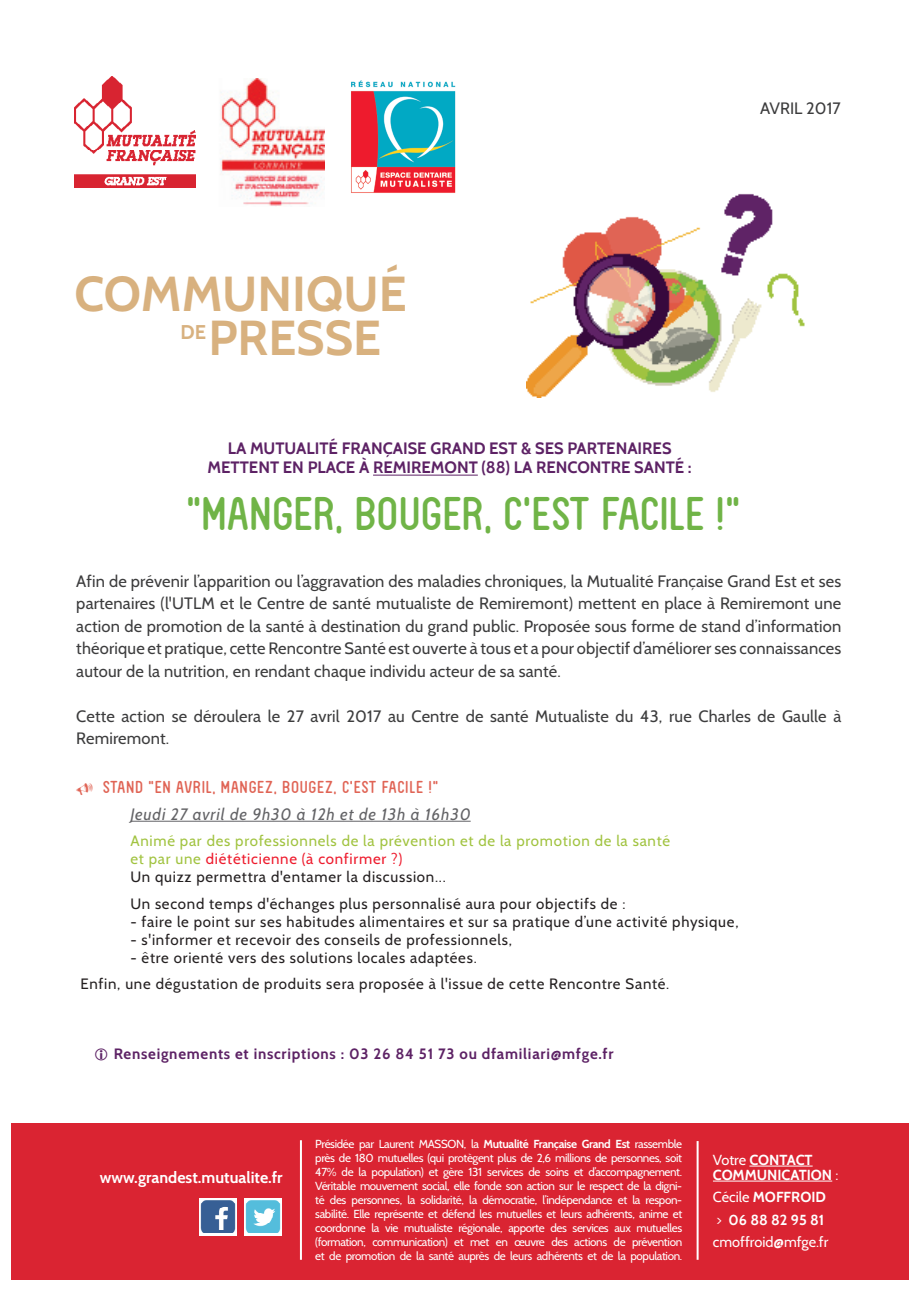
<style>
.page{position:relative;width:919px;height:1289px;background:#fff}
.page>*{position:absolute;margin:0;border:0;box-sizing:border-box;transform-origin:0 0}
.t1{font:700 49.05px/44px "Cabin";color:#d8b17f}
.t2{font:45px "FV Almelo";letter-spacing:.01em;color:#70b447}
.t3{font:700 19.8px "Cabin";color:#d8b17f}
.t4{font:16.5px/22.5px "Cabin";letter-spacing:.01em;color:#3c3c3d;text-align:justify}
.t5{font:700 16.5px/19.8px "Cabin";color:#5d2265;text-align:center}
.t6{font:16.5px "FV Almelo";letter-spacing:.05em;color:#e06455}
.t7{font:italic 16.5px "Cabin";letter-spacing:.05em;color:#636366}
.t8{font:700 16.05px "Cabin";color:#fff}
.t9{font:15px/26.5px "Cabin";letter-spacing:.05em;color:#231f20}
.t10{font:15px/18px "Cabin";letter-spacing:.05em;color:#a1c340}
.t11{font:700 15px "Cabin";letter-spacing:.05em;color:#5d2265}
.t12{font:14.55px/22.5px "Cabin";color:#fff}
.t13{font:700 14.55px/15px "Cabin";color:#fff}
.t14{font:11.7px/14px "Cabin";letter-spacing:-.03em;color:#fff;text-align:justify}
.s1{color:#ee1b2d}
.s2{color:#231f20}
.s3{font-weight:700}
.s4{font-weight:400}
</style>
<div class="page">
<img style="left:527px;top:193px;width:278px;height:204px">
<hr style="left:373px;top:474px;width:105px;height:1px;background:#5d2265">
<div style="left:11px;top:1123px;width:898px;height:156px;background:#da2432"></div>
<img style="left:74px;top:76px;width:121px;height:111px">
<hr style="left:130px;top:820px;width:340px;height:1px;background:#636366">
<hr style="left:696px;top:1140px;width:2px;height:119px;background:#fff">
<hr style="left:749px;top:1165px;width:63px;height:1px;background:#fff">
<hr style="left:713px;top:1180px;width:119px;height:1px;background:#fff">
<img style="left:199px;top:1198px;width:37px;height:37px">
<img style="left:244px;top:1198px;width:37px;height:37px">
<hr style="left:300px;top:1140px;width:2px;height:119px;background:#fff">
<img style="left:220px;top:79px;width:105px;height:127px">
<img style="left:351px;top:80px;width:105px;height:113px">
<h3 class="t4" style="left:760px;top:97px;width:82px">AVRIL 2017</h3>
<h1 class="t1" style="left:208px;top:272px;width:200px;text-indent:-134px">COMMUNIQUÉ<br>PRESSE</h1>
<h3 class="t3" style="left:180px;top:320px;width:27px">DE</h3>
<h3 class="t5" style="left:207px;top:438px;width:485px">LA MUTUALITÉ FRANÇAISE GRAND EST &amp; SES PARTENAIRES<br>METTENT EN PLACE À REMIREMONT (88) LA RENCONTRE SANTÉ :</h3>
<h2 class="t2" style="left:186px;top:486px;width:555px">”MANGER, BOUGER, C'EST FACILE !”</h2>
<p class="t4" style="left:76px;top:569px;width:766px">Afin de prévenir l’apparition ou l’aggravation des maladies chroniques, la Mutualité Française Grand Est et ses partenaires (l'UTLM et le Centre de santé mutualiste de Remiremont) mettent en place à Remiremont une action de promotion de la santé à destination du grand public. Proposée sous forme de stand d’information théorique et pratique, cette Rencontre Santé est ouverte à tous et a pour objectif d’améliorer ses connaissances autour de la nutrition, en rendant chaque individu acteur de sa santé.</p>
<h3 class="t4" style="left:76px;top:704px;width:766px">Cette action se déroulera le 27 avril 2017 au Centre de santé Mutualiste du 43, rue Charles de Gaulle à<br>Remiremont.</h3>
<h3 class="t6" style="left:103px;top:777px;width:337px">STAND«"EN AVRIL, MANGEZ, BOUGEZ, C’EST FACILE !"</h3>
<h3 class="t7" style="left:130px;top:803px;width:342px">Jeudi 27 avril de 9h30 à 12h et de 13h à 16h30</h3>
<p class="t10" style="left:130px;top:832px;width:541px">Animé par des professionnels de la prévention et de la promotion de la santé et par une <span class="s1">diététicienne (à confirmer ?)<br></span><span class="s2">Un quizz permettra d'entamer la discussion...</span></p>
<p class="t9" style="left:130px;top:890px;width:496px">Un second temps d'échanges plus personnalisé aura pour objectifs de :</p>
<p class="t9" style="left:130px;top:908px;width:609px">- faire le point sur ses habitudes alimentaires et sur sa pratique d’une activité physique,</p>
<p class="t9" style="left:130px;top:926px;width:383px">- s'informer et recevoir des conseils de professionnels,</p>
<p class="t9" style="left:80px;top:944px;width:590px;text-indent:50px">- être orienté vers des solutions locales adaptées.<br>Enfin, une dégustation de produits sera proposée à l'issue de cette Rencontre Santé.</p>
<p class="t11" style="left:114px;top:1044px;width:501px">Renseignements et inscriptions : 03 26 84 51 73 ou dfamiliari@mfge.fr</p>
<h3 class="t8" style="left:100px;top:1167px;width:184px">www.grandest.mutualite.fr</h3>
<p class="t14" style="left:315px;top:1137px;width:368px">Présidée par Laurent MASSON, la <span class="s3">Mutualité Française Grand Est</span> rassemble près de 180 mutuelles (qui protègent plus de 2,6 millions de personnes, soit 47% de la population) et gère 131 services de soins et d’accompagnement.<br>Véritable mouvement social, elle fonde son action sur le respect de la digni&shy;té des personnes, la solidarité, la démocratie, l’indépendance et la respon&shy;sabilité. Elle représente et défend les mutuelles et leurs adhérents, anime et coordonne la vie mutualiste régionale, apporte des services aux mutuelles (formation, communication) et met en œuvre des actions de prévention et de promotion de la santé auprès de leurs adhérents et de la population.</p>
<p class="t13" style="left:713px;top:1151px;width:127px"><span class="s4">Votre</span> CONTACT<br>COMMUNICATION <span class="s4">:</span></p>
<p class="t12" style="left:713px;top:1185px;width:117px">Cécile <span class="s3">MOFFROID </span>&gt; <span class="s3">06 88 82 95 81 </span>cmoffroid@mfge.fr</p>
</div>
